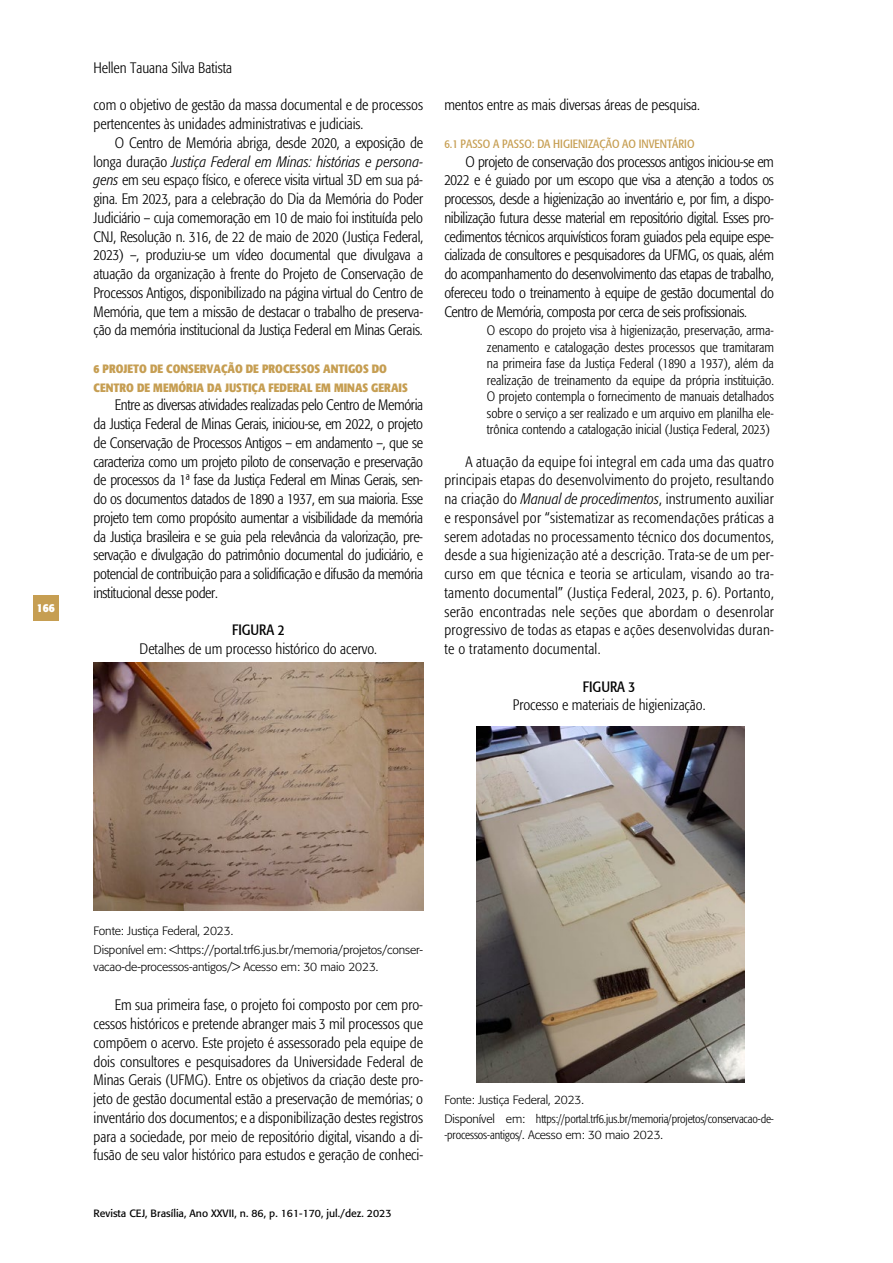
<style>
.page{position:relative;width:893px;height:1263px;background:#fff}
.page>*{position:absolute;margin:0;border:0;box-sizing:border-box;transform-origin:0 0}
.t1{font:300 condensed 15px/18.8px "Formata";color:#000;text-align:justify}
.t2{font:condensed 15px "Formata";color:#000}
.t3{font:300 condensed 13.5px/16.5px "Formata";color:#000;text-align:justify}
.t4{font:300 12px/18.8px "Formata";letter-spacing:-.01em;color:#000}
.t5{font:300 condensed 12px/18.8px "Formata";letter-spacing:-.01em;color:#000}
.t6{font:700 condensed 12px/18.8px "Formata";color:#c69e52}
.t7{font:condensed 12px "Formata";color:#c69e52}
.t8{font:700 condensed 12px "Formata";color:#fff}
.t9{font:10.5px "Formata";color:#000}
.s1{font-style:italic}
.s2{font-stretch:normal}
.s3{font-stretch:condensed}
</style>
<div class="page">
<div style="left:33px;top:595px;width:26px;height:26px;background:#c69e52"></div>
<img style="left:94px;top:662px;width:329px;height:248px">
<img style="left:476px;top:726px;width:268px;height:356px">
<p class="t8" style="left:37px;top:600px;width:19px">166</p>
<p class="t1" style="left:93px;top:58px;width:140px">Hellen Tauana Silva Batista</p>
<p class="t1" style="left:94px;top:96px;width:331px">com o objetivo de gestão da massa documental e de processos pertencentes às unidades administrativas e judiciais.</p>
<p class="t1" style="left:94px;top:133px;width:331px;text-indent:21px">O Centro de Memória abriga, desde 2020, a exposição de longa duração <span class="s1">Justiça Federal em Minas: histórias e persona&shy;gens</span> em seu espaço físico, e oferece visita virtual 3D em sua pá&shy;gina. Em 2023, para a celebração do Dia da Memória do Poder Judiciário – cuja comemoração em 10 de maio foi instituída pelo CNJ, Resolução n. 316, de 22 de maio de 2020 (Justiça Federal, 2023) –, produziu-se um vídeo documental que divulgava a atuação da organização à frente do Projeto de Conservação de Processos Antigos, disponibilizado na página virtual do Centro de Memória, que tem a missão de destacar o trabalho de preserva&shy;ção da memória institucional da Justiça Federal em Minas Gerais.</p>
<p class="t6" style="left:94px;top:359px;width:316px">6 PROJETO DE CONSERVAÇÃO DE PROCESSOS ANTIGOS DO<br>CENTRO DE MEMÓRIA DA JUSTIÇA FEDERAL EM MINAS GERAIS</p>
<p class="t1" style="left:94px;top:396px;width:331px;text-indent:21px">Entre as diversas atividades realizadas pelo Centro de Memória da Justiça Federal de Minas Gerais, iniciou-se, em 2022, o projeto de Conservação de Processos Antigos – em andamento –, que se caracteriza como um projeto piloto de conservação e preservação de processos da 1ª fase da Justiça Federal em Minas Gerais, sen&shy;do os documentos datados de 1890 a 1937, em sua maioria. Esse projeto tem como propósito aumentar a visibilidade da memória da Justiça brasileira e se guia pela relevância da valorização, pre&shy;servação e divulgação do patrimônio documental do judiciário, e potencial de contribuição para a solidificação e difusão da memória institucional desse poder.</p>
<p class="t2" style="left:232px;top:621px;width:54px">FIGURA 2</p>
<p class="t1" style="left:140px;top:640px;width:239px">Detalhes de um processo histórico do acervo.</p>
<p class="t1" style="left:444px;top:96px;width:257px">mentos entre as mais diversas áreas de pesquisa.</p>
<p class="t7" style="left:444px;top:136px;width:252px">6.1 PASSO A PASSO: DA HIGIENIZAÇÃO AO INVENTÁRIO</p>
<p class="t1" style="left:444px;top:152px;width:331px;text-indent:21px">O projeto de conservação dos processos antigos iniciou-se em 2022 e é guiado por um escopo que visa a atenção a todos os processos, desde a higienização ao inventário e, por fim, a dispo&shy;nibilização futura desse material em repositório digital. Esses pro&shy;cedimentos técnicos arquivísticos foram guiados pela equipe espe&shy;cializada de consultores e pesquisadores da UFMG, os quais, além do acompanhamento do desenvolvimento das etapas de trabalho, ofereceu todo o treinamento à equipe de gestão documental do Centro de Memória, composta por cerca de seis profissionais.</p>
<p class="t3" style="left:487px;top:322px;width:289px">O escopo do projeto visa à higienização, preservação, arma&shy;zenamento e catalogação destes processos que tramitaram na primeira fase da Justiça Federal (1890 a 1937), além da realização de treinamento da equipe da própria instituição.<br>O projeto contempla o fornecimento de manuais detalhados sobre o serviço a ser realizado e um arquivo em planilha ele&shy;trônica contendo a catalogação inicial (Justiça Federal, 2023)</p>
<p class="t1" style="left:444px;top:452px;width:331px;text-indent:21px">A atuação da equipe foi integral em cada uma das quatro principais etapas do desenvolvimento do projeto, resultando na criação do <span class="s1">Manual de procedimentos</span>, instrumento auxiliar e responsável por “sistematizar as recomendações práticas a serem adotadas no processamento técnico dos documentos, desde a sua higienização até a descrição. Trata-se de um per&shy;curso em que técnica e teoria se articulam, visando ao tra&shy;tamento documental” (Justiça Federal, 2023, p. 6). Portanto, serão encontradas nele seções que abordam o desenrolar progressivo de todas as etapas e ações desenvolvidas duran&shy;te o tratamento documental.</p>
<p class="t2" style="left:583px;top:677px;width:54px">FIGURA 3</p>
<p class="t1" style="left:513px;top:696px;width:194px">Processo e materiais de higienização.</p>
<p class="t4" style="left:94px;top:922px;width:331px">Fonte: Justiça Federal, 2023.<br>Disponível em: &lt;https://portal.trf6.jus.br/memoria/projetos/conser-</p>
<p class="t4" style="left:94px;top:957px;width:286px">vacao-de-processos-antigos/&gt; Acesso em: 30 maio 2023.</p>
<p class="t1" style="left:94px;top:996px;width:331px;text-indent:21px">Em sua primeira fase, o projeto foi composto por cem pro&shy;cessos históricos e pretende abranger mais 3 mil processos que compõem o acervo. Este projeto é assessorado pela equipe de dois consultores e pesquisadores da Universidade Federal de Minas Gerais (UFMG). Entre os objetivos da criação deste pro&shy;jeto de gestão documental estão a preservação de memórias; o inventário dos documentos; e a disponibilização destes registros para a sociedade, por meio de repositório digital, visando a di&shy;fusão de seu valor histórico para estudos e geração de conheci-</p>
<p class="t9" style="left:94px;top:1206px;width:299px">Revista CEJ, Brasília, Ano XXVII, n. 86, p. 161-170, jul./dez. 2023</p>
<p class="t5" style="left:444px;top:1091px;width:331px"><span class="s2">Fonte: Justiça Federal, 2023.<br>Disponível em:</span> https://portal.trf6.jus.br/memoria/projetos/conservacao-de-</p>
<p class="t4" style="left:444px;top:1126px;width:220px"><span class="s3">-processos-antigos/</span>. Acesso em: 30 maio 2023.</p>
</div>
